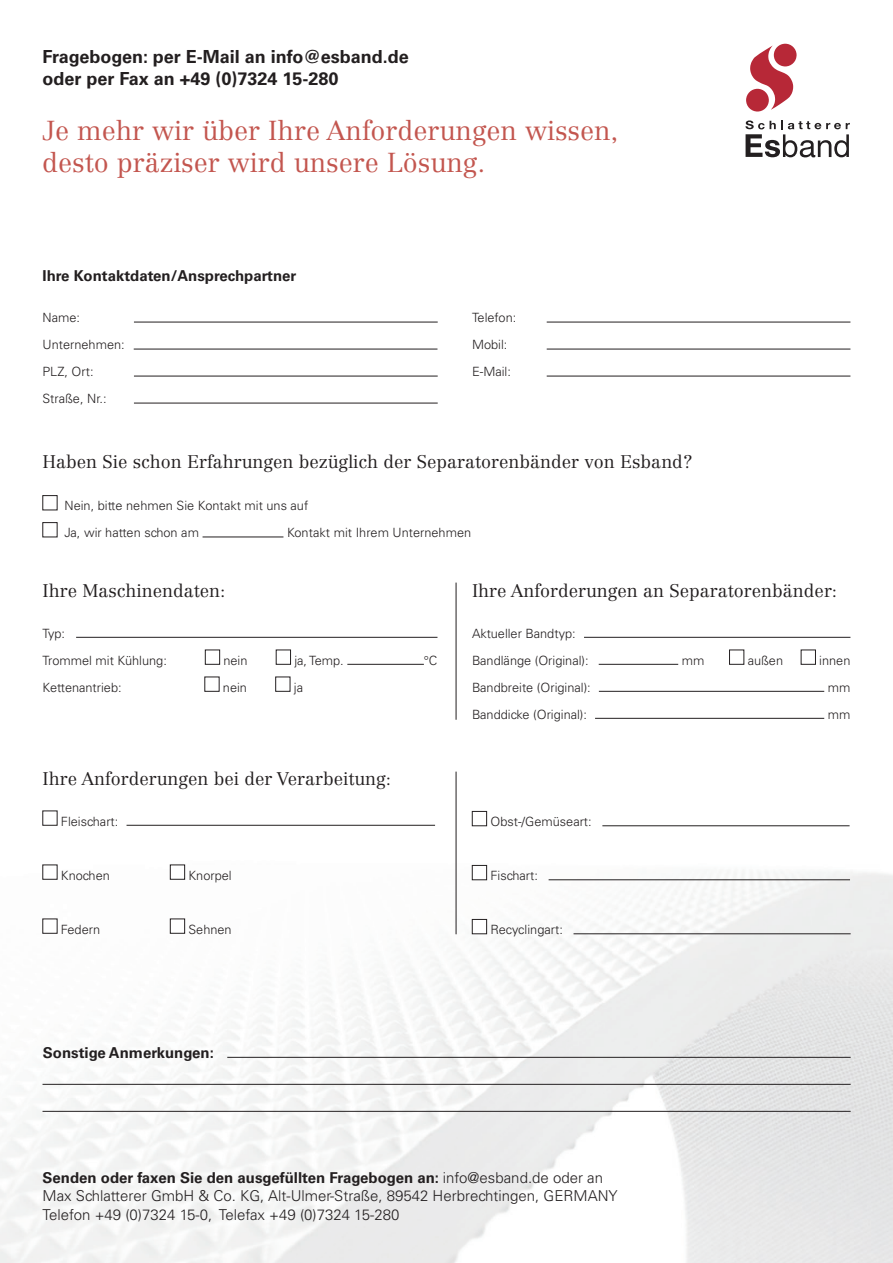
<style>
.page{position:relative;width:893px;height:1263px;background:#fff}
.page>*{position:absolute;margin:0;border:0;box-sizing:border-box;transform-origin:0 0}
.t1{font:300 27px/32.4px "Centennial LT Std";color:#c3564f}
.t2{font:300 18px "Centennial LT Std";color:#231f20}
.t3{font:700 18px/21.6px "Univers LT Std";color:#231f20}
.t4{font:300 15px/18px "Univers LT Std";color:#231f20}
.t5{font:700 15px "Univers LT Std";color:#231f20}
.t6{font:300 12.75px/27px "Univers LT Std";color:#231f20}
.s1{font-weight:700}
</style>
<div class="page">
<img style="left:0;top:771px;width:893px;height:492px">
<div style="left:43px;top:495px;width:14px;height:15px;border:1px solid #231f20"></div>
<div style="left:43px;top:522px;width:14px;height:15px;border:1px solid #231f20"></div>
<hr style="left:203px;top:537px;width:80px;height:1px;background:#231f20">
<hr style="left:76px;top:637px;width:361px;height:1px;background:#231f20">
<div style="left:205px;top:650px;width:15px;height:14px;border:1px solid #231f20"></div>
<div style="left:276px;top:650px;width:15px;height:14px;border:1px solid #231f20"></div>
<hr style="left:347px;top:664px;width:77px;height:1px;background:#231f20">
<hr style="left:584px;top:637px;width:266px;height:1px;background:#231f20">
<hr style="left:599px;top:664px;width:79px;height:1px;background:#231f20">
<div style="left:729px;top:650px;width:15px;height:14px;border:1px solid #231f20"></div>
<div style="left:801px;top:650px;width:15px;height:14px;border:1px solid #231f20"></div>
<hr style="left:599px;top:691px;width:225px;height:1px;background:#231f20">
<hr style="left:595px;top:718px;width:229px;height:1px;background:#231f20">
<hr style="left:227px;top:1057px;width:624px;height:1px;background:#231f20">
<hr style="left:43px;top:1084px;width:808px;height:1px;background:#231f20">
<hr style="left:43px;top:1111px;width:808px;height:1px;background:#231f20">
<div style="left:43px;top:811px;width:14px;height:14px;background:#fff"></div>
<hr style="left:127px;top:825px;width:308px;height:1px;background:#231f20">
<div style="left:43px;top:865px;width:14px;height:14px;background:#fff"></div>
<div style="left:170px;top:865px;width:15px;height:14px;background:#fff"></div>
<div style="left:170px;top:865px;width:15px;height:14px;border:1px solid #231f20"></div>
<div style="left:43px;top:919px;width:14px;height:14px;background:#fff"></div>
<div style="left:170px;top:919px;width:15px;height:14px;background:#fff"></div>
<div style="left:170px;top:919px;width:15px;height:14px;border:1px solid #231f20"></div>
<div style="left:472px;top:811px;width:15px;height:15px;background:#fff"></div>
<div style="left:472px;top:811px;width:15px;height:15px;border:1px solid #231f20"></div>
<hr style="left:602px;top:825px;width:248px;height:1px;background:#231f20">
<div style="left:472px;top:865px;width:15px;height:15px;background:#fff"></div>
<div style="left:472px;top:865px;width:15px;height:15px;border:1px solid #231f20"></div>
<hr style="left:549px;top:879px;width:301px;height:1px;background:#231f20">
<div style="left:472px;top:919px;width:15px;height:15px;background:#fff"></div>
<div style="left:472px;top:919px;width:15px;height:15px;border:1px solid #231f20"></div>
<hr style="left:573px;top:933px;width:278px;height:1px;background:#231f20">
<svg style="left:750px;top:46px;width:43px;height:64px"></svg>
<div style="left:774px;top:44px;width:23px;height:22px;background:#b72837;border-radius:50%"></div>
<div style="left:746px;top:89px;width:23px;height:23px;background:#b72837;border-radius:50%"></div>
<svg style="left:745px;top:120px;width:105px;height:37px"></svg>
<hr style="left:134px;top:322px;width:304px;height:1px;background:#231f20">
<hr style="left:134px;top:349px;width:303px;height:1px;background:#231f20">
<hr style="left:134px;top:376px;width:304px;height:1px;background:#231f20">
<hr style="left:134px;top:403px;width:304px;height:1px;background:#231f20">
<hr style="left:547px;top:322px;width:303px;height:1px;background:#231f20">
<hr style="left:547px;top:349px;width:303px;height:1px;background:#231f20">
<hr style="left:547px;top:376px;width:303px;height:1px;background:#231f20">
<hr style="left:456px;top:583px;width:1px;height:137px;background:#231f20">
<hr style="left:456px;top:772px;width:1px;height:162px;background:#231f20">
<h2 class="t3" style="left:43px;top:46px;width:368px">Fragebogen: per E-Mail an info@esband.de oder per Fax an +49 (0)7324 15-280</h2>
<h1 class="t1" style="left:42px;top:114px;width:578px">Je mehr wir über Ihre Anforderungen wissen, desto präziser wird unsere Lösung.</h1>
<p class="t5" style="left:43px;top:267px;width:255px">Ihre Kontaktdaten/Ansprechpartner</p>
<p class="t6" style="left:43px;top:304px;width:84px">Name:<br>Unternehmen:<br>PLZ, Ort:<br>Straße, Nr.:</p>
<p class="t6" style="left:472px;top:304px;width:46px">Telefon:<br>Mobil:<br>E-Mail:</p>
<h2 class="t2" style="left:43px;top:451px;width:652px">Haben Sie schon Erfahrungen bezüglich der Separatorenbänder von Esband?</h2>
<p class="t6" style="left:64px;top:492px;width:245px">Nein, bitte nehmen Sie Kontakt mit uns auf<br>Ja, wir hatten schon am</p>
<p class="t6" style="left:287px;top:519px;width:186px">Kontakt mit Ihrem Unternehmen</p>
<h2 class="t2" style="left:43px;top:580px;width:184px">Ihre Maschinendaten:</h2>
<p class="t6" style="left:43px;top:619px;width:126px">Typ:<br>Trommel mit Kühlung:</p>
<p class="t6" style="left:223px;top:646px;width:26px">nein</p>
<p class="t6" style="left:294px;top:646px;width:51px">ja, Temp.</p>
<p class="t6" style="left:424px;top:646px;width:15px">°C</p>
<h2 class="t2" style="left:472px;top:580px;width:367px">Ihre Anforderungen an Separatorenbänder:</h2>
<p class="t6" style="left:472px;top:619px;width:118px">Aktueller Bandtyp:<br>Bandlänge (Original):</p>
<p class="t6" style="left:682px;top:646px;width:24px">mm</p>
<p class="t6" style="left:748px;top:646px;width:37px">außen</p>
<p class="t6" style="left:819px;top:646px;width:33px">innen</p>
<p class="t6" style="left:43px;top:673px;width:81px">Kettenantrieb:</p>
<p class="t6" style="left:223px;top:673px;width:26px">nein</p>
<p class="t6" style="left:294px;top:673px;width:11px">ja</p>
<p class="t6" style="left:472px;top:673px;width:120px">Bandbreite (Original):</p>
<p class="t6" style="left:828px;top:673px;width:24px">mm</p>
<p class="t6" style="left:472px;top:700px;width:117px">Banddicke (Original):</p>
<p class="t6" style="left:828px;top:700px;width:24px">mm</p>
<h2 class="t2" style="left:43px;top:768px;width:350px">Ihre Anforderungen bei der Verarbeitung:</h2>
<p class="t6" style="left:61px;top:807px;width:59px">Fleischart:</p>
<p class="t6" style="left:490px;top:808px;width:103px">Obst-/Gemüseart:</p>
<p class="t6" style="left:61px;top:861px;width:50px">Knochen</p>
<p class="t6" style="left:188px;top:861px;width:45px">Knorpel</p>
<p class="t6" style="left:490px;top:862px;width:49px">Fischart:</p>
<p class="t6" style="left:61px;top:915px;width:41px">Federn</p>
<p class="t6" style="left:188px;top:915px;width:45px">Sehnen</p>
<p class="t6" style="left:490px;top:916px;width:74px">Recyclingart:</p>
<p class="t5" style="left:43px;top:1043px;width:172px">Sonstige Anmerkungen:</p>
<p class="t4" style="left:43px;top:1169px;width:577px"><span class="s1">Senden oder faxen Sie den ausgefüllten Fragebogen an:</span> info@esband.de oder an<br>Max Schlatterer GmbH &amp; Co. KG, Alt-Ulmer-Straße, 89542 Herbrechtingen, GERMANY<br>Telefon +49 (0)7324 15-0, Telefax +49 (0)7324 15-280</p>
</div>
